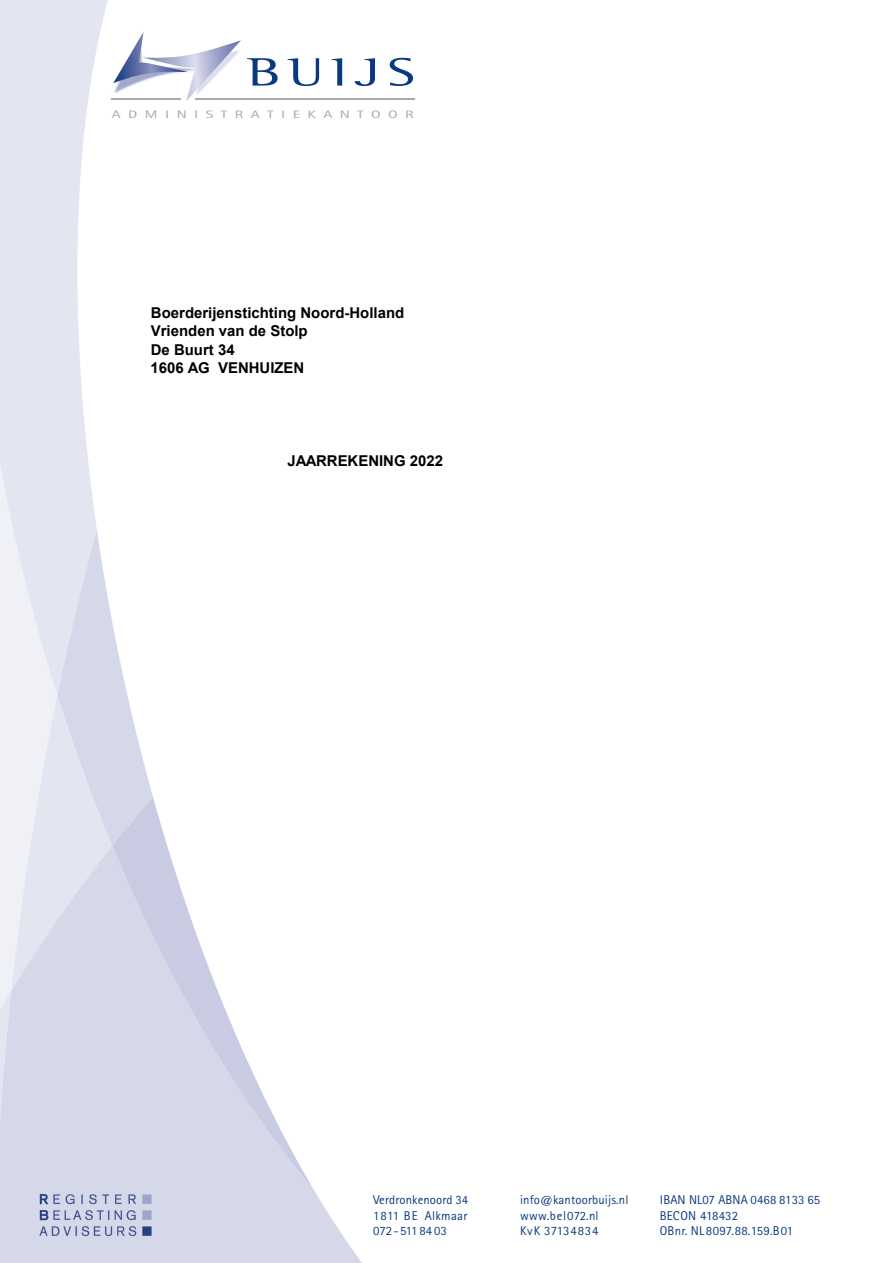
<style>
.page{position:relative;width:893px;height:1263px;background:#fff}
.page>*{position:absolute;margin:0;border:0;box-sizing:border-box;transform-origin:0 0}
.t1{font:40.65px "Rotis Semi Serif";letter-spacing:.14em;color:#083981;scale:1.4 1}
.t2{font:700 15px/18.6px "Arial";color:#000}
.t3{font:12.75px "Rotis Sans Serif";letter-spacing:.01em;color:#083981}
.t4{font:12.75px "Rotis Sans Serif";letter-spacing:.03em;color:#083981}
.t5{font:12.75px "Rotis Sans Serif";letter-spacing:.06em;color:#083981}
.t6{font:10.8px "Rotis Sans Serif";letter-spacing:.455em;color:#a8a9ad;scale:1.5 1}
</style>
<div class="page">
<img style="left:111px;top:32px;width:182px;height:69px">
<svg style="left:113px;top:40px;width:128px;height:43px"></svg>
<hr style="left:196px;top:98px;width:219px;height:1px;background:#a8a9ad">
<hr style="left:111px;top:98px;width:70px;height:1px;background:#a8a9ad">
<svg style="left:0;top:0;width:108px;height:529px;fill:#e3e5f0"></svg>
<svg style="left:0;top:529px;width:153px;height:317px"></svg>
<svg style="left:0;top:846px;width:362px;height:417px;fill:#d5d8e9"></svg>
<svg style="left:112px;top:797px;width:201px;height:392px"></svg>
<div style="left:36px;top:1190px;width:119px;height:49px;background:#d5d8e9"></div>
<img style="left:39px;top:1194px;width:113px;height:43px">
<p class="t1" style="left:247px;top:48px;width:121px">BUIJS</p>
<p class="t6" style="left:112px;top:108px;width:203px">ADMINISTRATIEKANTOOR</p>
<p class="t2" style="left:151px;top:303px;width:255px">Boerderijenstichting Noord-Holland<br>Vrienden van de Stolp<br>De Buurt 34<br>1606 AG VENHUIZEN</p>
<p class="t2" style="left:287px;top:451px;width:157px">JAARREKENING 2022</p>
<p class="t3" style="left:373px;top:1192px;width:97px">Verdronkenoord 34</p>
<p class="t3" style="left:520px;top:1192px;width:110px">info@kantoorbuijs.nl</p>
<p class="t3" style="left:373px;top:1208px;width:96px">1811 BE Alkmaar</p>
<p class="t4" style="left:520px;top:1208px;width:80px">www.bel072.nl</p>
<p class="t3" style="left:373px;top:1223px;width:75px">072 - 511 84 03</p>
<p class="t5" style="left:520px;top:1223px;width:80px">KvK 37134834</p>
<p class="t3" style="left:660px;top:1192px;width:162px">IBAN NL07 ABNA 0468 8133 65</p>
<p class="t3" style="left:660px;top:1208px;width:80px">BECON 418432</p>
<p class="t3" style="left:660px;top:1223px;width:135px">OBnr. NL8097.88.159.B01</p>
</div>
